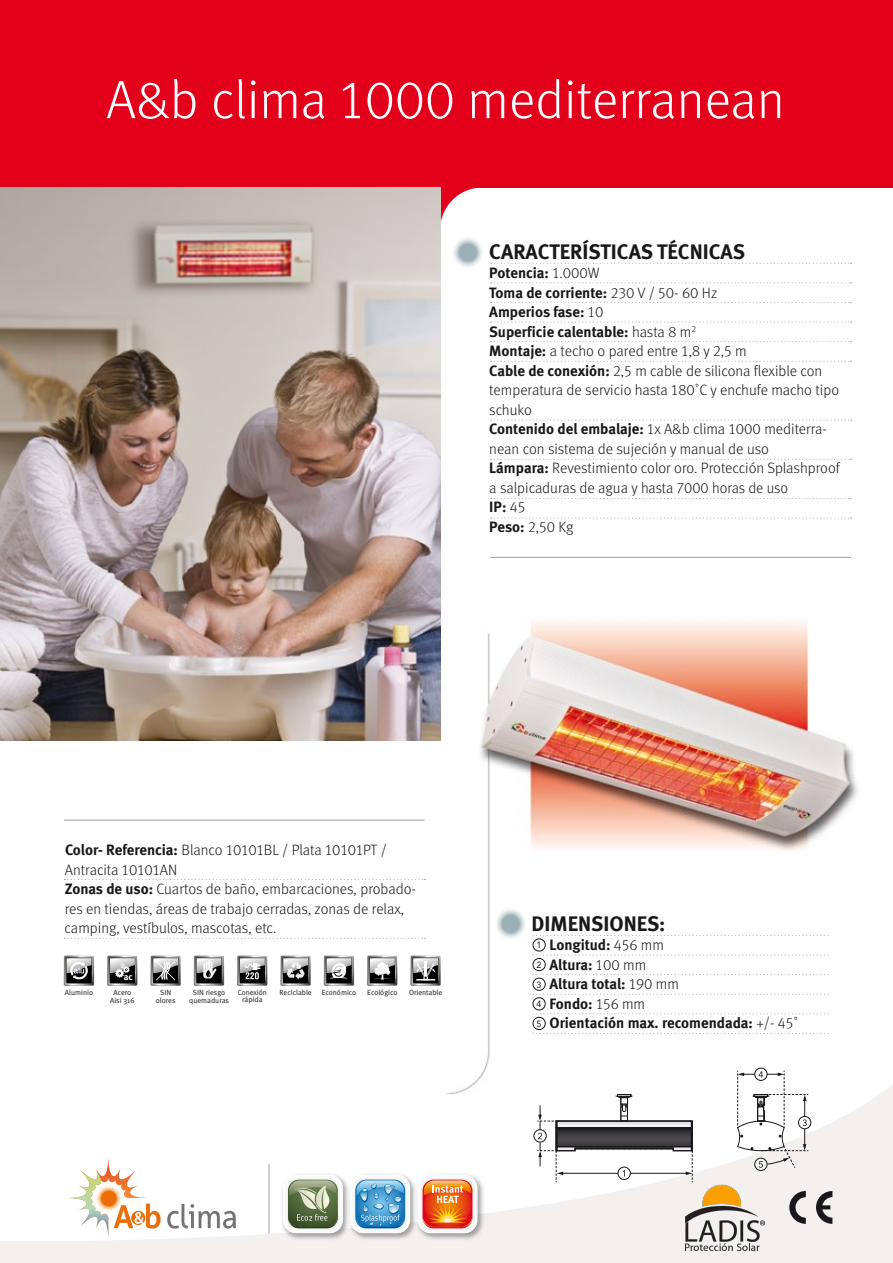
<style>
.page{position:relative;width:893px;height:1263px;background:#fff}
.page>*{position:absolute;margin:0;border:0;box-sizing:border-box;transform-origin:0 0}
.t1{font:54px "Meta Light LF";color:#fff}
.t2{font:700 21px "Meta";color:#1a171c}
.t3{font:15px/19.5px "Meta Light LF";color:#1a171c}
.t4{font:700 15px/19.5px "Meta";color:#1a171c}
.t5{font:700 9.3px "Meta";color:#fff}
.t6{font:9px/19.6px "Avenir";color:#1a171c}
.t7{font:7.5px/7.5px "Meta Normal";color:#1a171c;text-align:center}
.s1{font-family:"Meta Light LF";font-weight:400}
.s2{font-family:"Meta";font-weight:700}
</style>
<div class="page">
<svg style="left:0;top:982px;width:893px;height:281px"></svg>
<img style="left:446px;top:621px;width:414px;height:472px">
<div style="left:0;top:0;width:893px;height:187px;background:#e2001a"></div>
<svg style="left:440px;top:187px;width:43px;height:43px"></svg>
<img style="left:0;top:187px;width:440px;height:553px">
<svg style="left:66px;top:1155px;width:95px;height:85px"></svg>
<svg style="left:167px;top:1204px;width:69px;height:24px"></svg>
<svg style="left:491px;top:263px;width:361px;height:1px"></svg>
<svg style="left:491px;top:282px;width:361px;height:1px"></svg>
<svg style="left:491px;top:302px;width:361px;height:1px"></svg>
<svg style="left:491px;top:322px;width:361px;height:1px"></svg>
<svg style="left:491px;top:341px;width:361px;height:1px"></svg>
<svg style="left:491px;top:361px;width:361px;height:1px"></svg>
<svg style="left:491px;top:420px;width:361px;height:1px"></svg>
<svg style="left:491px;top:459px;width:361px;height:1px"></svg>
<svg style="left:491px;top:498px;width:361px;height:1px"></svg>
<svg style="left:491px;top:518px;width:361px;height:1px"></svg>
<hr style="left:491px;top:557px;width:360px;height:1px;background:#9c9e9f">
<svg style="left:451px;top:236px;width:33px;height:32px"></svg>
<hr style="left:269px;top:1164px;width:1px;height:69px;background:#9c9e9f">
<svg style="left:533px;top:935px;width:296px;height:1px"></svg>
<svg style="left:533px;top:954px;width:296px;height:1px"></svg>
<svg style="left:533px;top:974px;width:296px;height:1px"></svg>
<svg style="left:533px;top:994px;width:296px;height:1px"></svg>
<svg style="left:533px;top:1013px;width:296px;height:1px"></svg>
<svg style="left:533px;top:1033px;width:296px;height:1px"></svg>
<svg style="left:494px;top:907px;width:33px;height:33px"></svg>
<div style="left:533px;top:997px;width:13px;height:13px;border:1px solid #1a171c;border-radius:50%"></div>
<div style="left:533px;top:938px;width:13px;height:13px;border:1px solid #1a171c;border-radius:50%"></div>
<div style="left:533px;top:1017px;width:13px;height:13px;border:1px solid #1a171c;border-radius:50%"></div>
<div style="left:533px;top:958px;width:13px;height:13px;border:1px solid #1a171c;border-radius:50%"></div>
<div style="left:533px;top:978px;width:13px;height:13px;border:1px solid #1a171c;border-radius:50%"></div>
<div style="left:754px;top:1067px;width:13px;height:14px;border:1px solid #1a171c;border-radius:50%"></div>
<div style="left:754px;top:1158px;width:13px;height:13px;border:1px solid #1a171c;border-radius:50%"></div>
<div style="left:798px;top:1116px;width:13px;height:13px;border:1px solid #1a171c;border-radius:50%"></div>
<svg style="left:737px;top:1071px;width:71px;height:97px"></svg>
<div style="left:533px;top:1129px;width:14px;height:13px;border:1px solid #1a171c;border-radius:50%"></div>
<svg style="left:537px;top:1094px;width:156px;height:88px"></svg>
<img style="left:279px;top:1170px;width:67px;height:72px">
<svg style="left:283px;top:1175px;width:60px;height:58px"></svg>
<div style="left:284px;top:1175px;width:58px;height:58px;background:#fdfdfe;border-radius:13px"></div>
<div style="left:285px;top:1177px;width:55px;height:54px;background:#f9f9fa;border-radius:12px"></div>
<svg style="left:287px;top:1179px;width:52px;height:50px"></svg>
<svg style="left:288px;top:1179px;width:50px;height:49px;background:#7f8e6b"></svg>
<img style="left:346px;top:1170px;width:67px;height:72px">
<div style="left:351px;top:1175px;width:59px;height:58px;background:#fdfdfe;border-radius:13px"></div>
<svg style="left:353px;top:1177px;width:55px;height:54px"></svg>
<svg style="left:355px;top:1179px;width:50px;height:49px;background:#5ba2d0"></svg>
<img style="left:413px;top:1170px;width:73px;height:72px">
<div style="left:418px;top:1175px;width:59px;height:58px;background:#fdfdfe;border-radius:13px"></div>
<div style="left:420px;top:1177px;width:55px;height:53px;background:#f9f9f9;border-radius:12px"></div>
<svg style="left:422px;top:1179px;width:51px;height:50px"></svg>
<svg style="left:423px;top:1179px;width:49px;height:49px;background:#ec7237"></svg>
<svg style="left:789px;top:1191px;width:43px;height:33px"></svg>
<svg style="left:64px;top:955px;width:30px;height:31px"></svg>
<svg style="left:107px;top:955px;width:31px;height:31px"></svg>
<svg style="left:324px;top:955px;width:30px;height:31px"></svg>
<svg style="left:237px;top:955px;width:31px;height:31px"></svg>
<svg style="left:280px;top:955px;width:31px;height:31px"></svg>
<svg style="left:367px;top:955px;width:31px;height:31px"></svg>
<svg style="left:194px;top:955px;width:30px;height:31px"></svg>
<svg style="left:410px;top:955px;width:31px;height:31px"></svg>
<svg style="left:150px;top:955px;width:31px;height:31px"></svg>
<svg style="left:64px;top:879px;width:361px;height:1px"></svg>
<svg style="left:64px;top:938px;width:361px;height:1px"></svg>
<hr style="left:64px;top:820px;width:360px;height:1px;background:#9c9e9f">
<img style="left:685px;top:1183px;width:79px;height:68px">
<h1 class="t1" style="left:106px;top:69px;width:680px">A&amp;b clima 1000 mediterranean</h1>
<h2 class="t2" style="left:489px;top:239px;width:257px">CARACTERÍSTICAS TÉCNICAS</h2>
<p class="t4" style="left:489px;top:263px;width:230px">Potencia: <span class="s1">1.000W<br></span>Toma de corriente: <span class="s1">230 V / 50- 60 Hz<br></span>Amperios fase: <span class="s1">10<br></span>Superficie calentable: <span class="s1">hasta 8 m</span><sup>2</sup></p>
<p class="t3" style="left:489px;top:341px;width:352px"><span class="s2">Montaje:</span> a techo o pared entre 1,8 y 2,5 m<br><span class="s2">Cable de conexión:</span> 2,5 m cable de silicona flexible con temperatura de servicio hasta 180˚C y enchufe macho tipo schuko<br><span class="s2">Contenido del embalaje:</span> 1x A&amp;b clima 1000 mediterra&shy;nean con sistema de sujeción y manual de uso<br><span class="s2">Lámpara:</span> Revestimiento color oro. Protección Splashproof a salpicaduras de agua y hasta 7000 horas de uso</p>
<p class="t4" style="left:489px;top:497px;width:38px">IP: <span class="s1">45</span></p>
<p class="t3" style="left:489px;top:517px;width:86px"><span class="s2">Peso:</span> 2,50 Kg</p>
<p class="t3" style="left:65px;top:840px;width:353px"><span class="s2">Color- Referencia:</span> Blanco 10101BL / Plata 10101PT / Antracita 10101AN<br><span class="s2">Zonas de uso:</span> Cuartos de baño, embarcaciones, probado&shy;res en tiendas, áreas de trabajo cerradas, zonas de relax, camping, vestíbulos, mascotas, etc.</p>
<p class="t7" style="left:65px;top:989px;width:30px">Aluminio</p>
<p class="t5" style="left:124px;top:971px;width:10px">ac</p>
<p class="t7" style="left:110px;top:989px;width:26px">Acero<br>Aisi 316</p>
<p class="t7" style="left:238px;top:989px;width:31px">Conexión</p>
<p class="t7" style="left:322px;top:989px;width:36px">Económico</p>
<p class="t7" style="left:193px;top:989px;width:34px">SIN riesgo</p>
<p class="t7" style="left:280px;top:989px;width:34px">Reciclable</p>
<p class="t7" style="left:367px;top:989px;width:32px">Ecológico</p>
<p class="t7" style="left:189px;top:996px;width:41px">quemaduras</p>
<p class="t7" style="left:160px;top:989px;width:12px">SIN</p>
<p class="t7" style="left:409px;top:989px;width:35px">Orientable</p>
<p class="t7" style="left:156px;top:996px;width:21px">olores</p>
<p class="t7" style="left:242px;top:996px;width:22px">rápida</p>
<h2 class="t2" style="left:532px;top:911px;width:135px">DIMENSIONES:</h2>
<p class="t4" style="left:550px;top:935px;width:250px">Longitud: <span class="s1">456 mm<br></span>Altura: <span class="s1">100 mm<br></span>Altura total: <span class="s1">190 mm<br></span>Fondo: <span class="s1">156 mm<br></span>Orientación max. recomendada: <span class="s1">+/- 45˚</span></p>
<p class="t6" style="left:537px;top:935px;width:7px">1</p>
<p class="t6" style="left:537px;top:955px;width:7px">2<br>3</p>
<p class="t6" style="left:537px;top:994px;width:7px">4</p>
<p class="t6" style="left:537px;top:1014px;width:7px">5</p>
</div>
